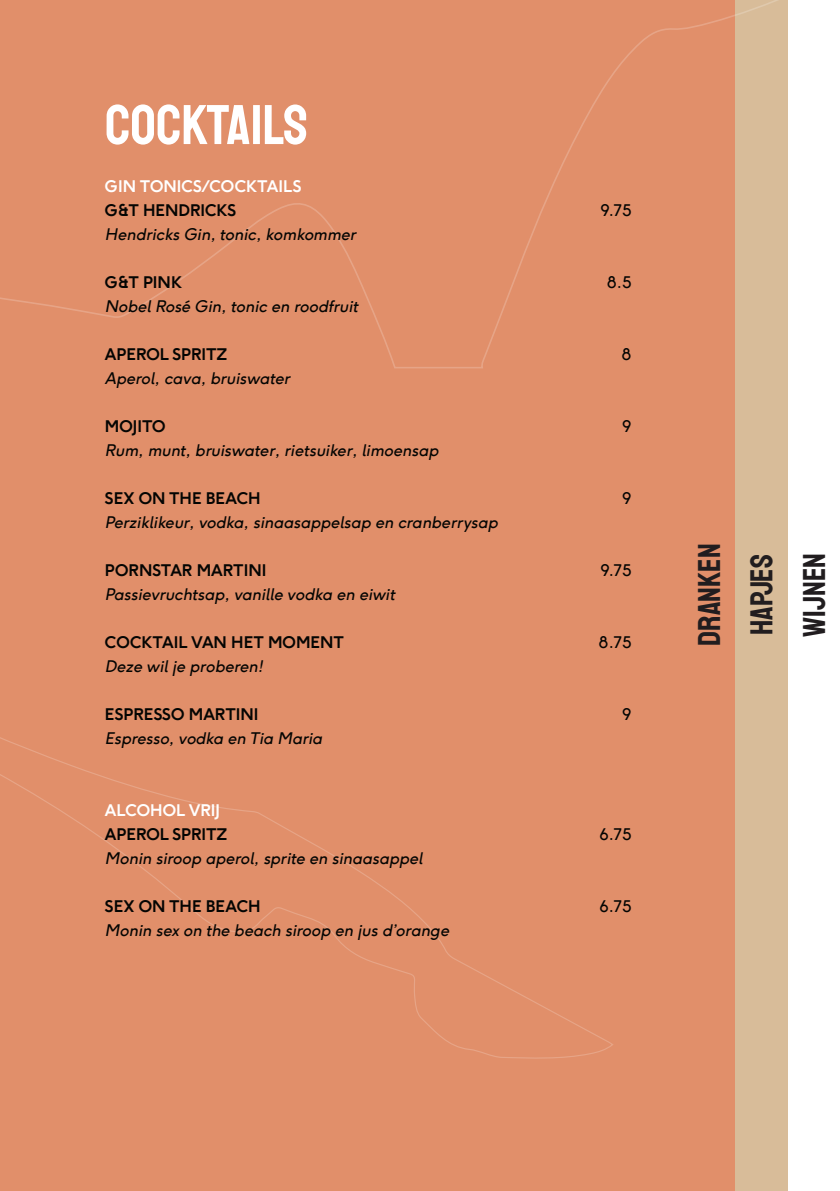
<style>
.page{position:relative;width:840px;height:1191px;background:#fff}
.page>*{position:absolute;margin:0;border:0;box-sizing:border-box;transform-origin:0 0}
.t1{font:56px "Staatliches";color:#fff}
.t2{font:32px "Staatliches";color:#211d1f}
.t3{font:italic 16px "F37 Ginger";color:#040503}
.t4{font:700 16px "F37 Ginger";color:#040503}
.t5{font:700 16px "F37 Ginger";color:#fff}
.t6{font:16px "F37 Ginger";letter-spacing:-.015em;color:#040503}
</style>
<div class="page">
<div style="left:734px;top:0;width:53px;height:1191px;background:#d8bc99"></div>
<div style="left:0;top:0;width:734px;height:1191px;background:#e18f6a"></div>
<svg style="left:0;top:0;width:788px;height:370px"></svg>
<svg style="left:0;top:737px;width:613px;height:322px"></svg>
<p class="t1" style="left:105px;top:88px;width:204px">COCKTAILS</p>
<p class="t5" style="left:105px;top:176px;width:198px">GIN TONICS /COCKTAILS</p>
<p class="t4" style="left:105px;top:200px;width:133px">G&amp;T HENDRICKS</p>
<p class="t6" style="left:600px;top:200px;width:33px">9.75</p>
<p class="t3" style="left:105px;top:224px;width:256px">Hendricks Gin,tonic,komkommer</p>
<p class="t4" style="left:105px;top:272px;width:78px">G&amp;T PINK</p>
<p class="t6" style="left:606px;top:272px;width:26px">8.5</p>
<p class="t3" style="left:105px;top:296px;width:258px">NobelRosé Gin,tonic en roodfruit</p>
<p class="t4" style="left:105px;top:344px;width:124px">APEROL SPRITZ</p>
<p class="t6" style="left:621px;top:344px;width:12px">8</p>
<p class="t3" style="left:105px;top:368px;width:190px">Aperol,cava,bruiswater</p>
<p class="t4" style="left:105px;top:416px;width:62px">MOJITO</p>
<p class="t6" style="left:622px;top:416px;width:11px">9</p>
<p class="t3" style="left:105px;top:440px;width:338px">Rum,munt,bruiswater,rietsuiker,limoensap</p>
<p class="t4" style="left:105px;top:488px;width:157px">SEX ON THE BEACH</p>
<p class="t6" style="left:622px;top:488px;width:11px">9</p>
<p class="t3" style="left:105px;top:512px;width:398px">Perziklikeur,vodka,sinaasappelsap en cranberrysap</p>
<p class="t4" style="left:105px;top:560px;width:163px">PORNSTAR MARTINI</p>
<p class="t6" style="left:600px;top:560px;width:33px">9.75</p>
<p class="t3" style="left:105px;top:584px;width:295px">Passievruchtsap,vanille vodka en eiwit</p>
<p class="t4" style="left:105px;top:632px;width:240px">COCKTAIL VAN HET MOMENT</p>
<p class="t6" style="left:598px;top:632px;width:34px">8.75</p>
<p class="t3" style="left:105px;top:656px;width:163px">Deze wilje proberen!</p>
<p class="t4" style="left:105px;top:704px;width:155px">ESPRESSO MARTINI</p>
<p class="t6" style="left:622px;top:704px;width:11px">9</p>
<p class="t3" style="left:105px;top:728px;width:222px">Espresso,vodka en Tia Maria</p>
<p class="t5" style="left:105px;top:800px;width:116px">ALCOHOL VRIJ</p>
<p class="t4" style="left:105px;top:824px;width:124px">APEROL SPRITZ</p>
<p class="t6" style="left:599px;top:824px;width:34px">6.75</p>
<p class="t3" style="left:105px;top:848px;width:322px">Monin siroop aperol,sprite en sinaasappel</p>
<p class="t4" style="left:105px;top:896px;width:157px">SEX ON THE BEACH</p>
<p class="t6" style="left:599px;top:896px;width:34px">6.75</p>
<p class="t3" style="left:105px;top:920px;width:349px">Monin sex on the beach siroop en jus d’orange</p>
<p class="t2" style="left:687px;top:646px;width:104px;rotate:-90deg">DRANKEN</p>
<p class="t2" style="left:739px;top:635px;width:82px;rotate:-90deg">HAPJES</p>
<p class="t2" style="left:792px;top:636px;width:85px;rotate:-90deg">WIJNEN</p>
</div>
